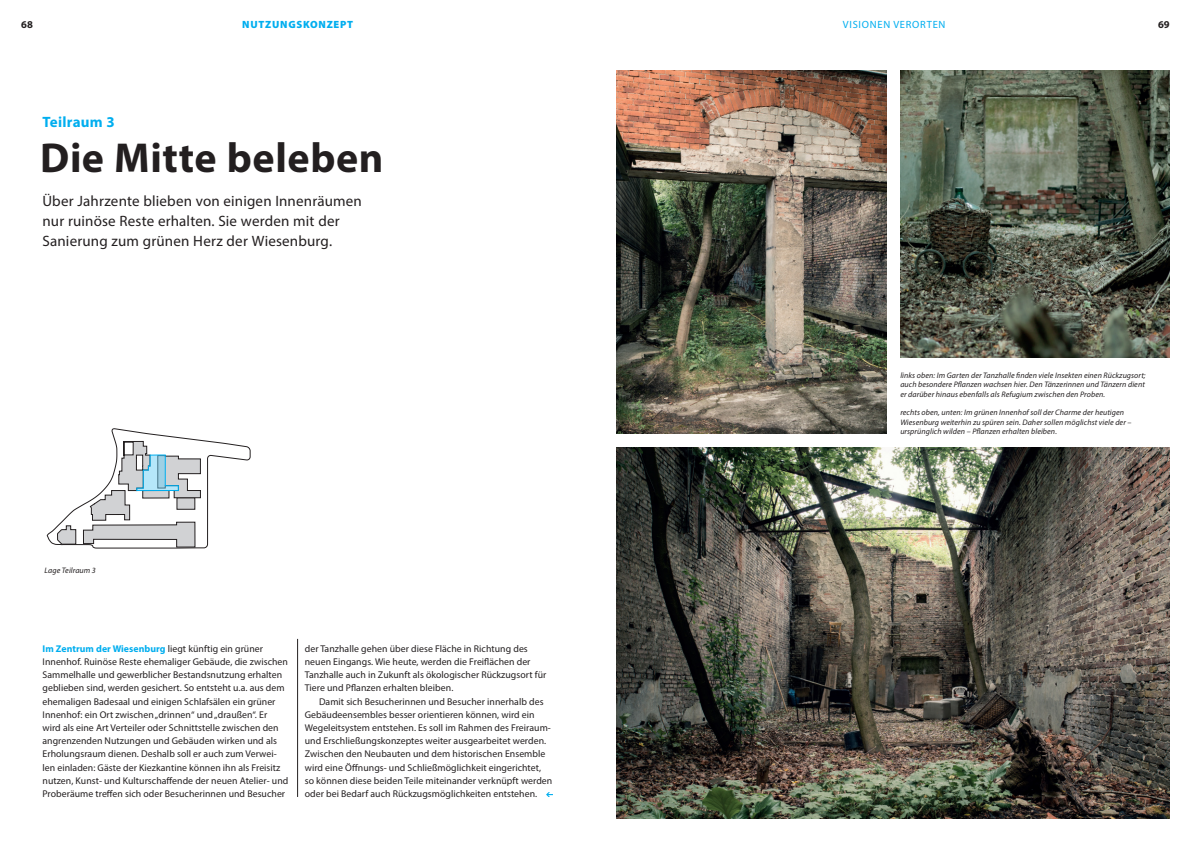
<style>
.page{position:relative;width:1191px;height:842px;background:#fff}
.page>*{position:absolute;margin:0;border:0;box-sizing:border-box;transform-origin:0 0}
.t1{font:700 42px "Myriad Pro";letter-spacing:.015em;color:#231f20}
.t2{font:15px/20px "Myriad Pro";letter-spacing:.01em;color:#231f20}
.t3{font:700 15px "Myriad Pro";letter-spacing:.015em;color:#00aeef}
.t4{font:10.5px "Myriad Pro";letter-spacing:.07em;color:#00aeef}
.t5{font:900 10.5px "Myriad Pro";letter-spacing:.07em;color:#00aeef}
.t6{font:700 10.5px "Myriad Pro";color:#231f20}
.t7{font:9.8px/13.2px "Myriad Pro";letter-spacing:.005em;color:#231f20}
.t8{font:italic 8px/9.3px "Myriad Pro";letter-spacing:.01em;color:#231f20;text-align:justify}
.s1{font-weight:700;color:#00aeef}
</style>
<div class="page">
<img style="left:900px;top:71px;width:269px;height:287px">
<img style="left:617px;top:71px;width:269px;height:363px">
<img style="left:617px;top:447px;width:552px;height:371px">
<hr style="left:297px;top:639px;width:1px;height:158px;background:#231f20">
<svg style="left:47px;top:428px;width:203px;height:120px"></svg>
<svg style="left:546px;top:792px;width:7px;height:5px"></svg>
<p class="t6" style="left:21px;top:18px;width:13px">68</p>
<p class="t5" style="left:242px;top:18px;width:112px">NUTZUNGSKONZEPT</p>
<p class="t4" style="left:843px;top:18px;width:104px">VISIONEN VERORTEN</p>
<p class="t6" style="left:1158px;top:18px;width:13px">69</p>
<h2 class="t3" style="left:43px;top:112px;width:74px">Teilraum 3</h2>
<h1 class="t1" style="left:40px;top:130px;width:345px">Die Mitte beleben</h1>
<h2 class="t2" style="left:43px;top:191px;width:321px">Über Jahrzente blieben von einigen Innenräumen nur ruinöse Reste erhalten. Sie werden mit der<br>Sanierung zum grünen Herz der Wiesenburg.</h2>
<p class="t8" style="left:45px;top:565px;width:53px">Lage Teilraum 3</p>
<p class="t7" style="left:43px;top:642px;width:247px"><span class="s1">Im Zentrum der Wiesenburg</span> liegt künftig ein grüner Innenhof. Ruinöse Reste ehemaliger Gebäude, die zwischen Sammelhalle und gewerblicher Bestandsnutzung erhalten geblieben sind, werden gesichert. So entsteht u.a. aus dem ehemaligen Badesaal und einigen Schlafsälen ein grüner Innenhof: ein Ort zwischen „drinnen“ und „draußen“. Er<br>wird als eine Art Verteiler oder Schnittstelle zwischen den angrenzenden Nutzungen und Gebäuden wirken und als Erholungsraum dienen. Deshalb soll er auch zum Verwei&shy;len einladen: Gäste der Kiezkantine können ihn als Freisitz nutzen, Kunst- und Kulturschaffende der neuen Atelier- und Proberäume treffen sich oder Besucherinnen und Besucher</p>
<p class="t7" style="left:305px;top:642px;width:243px">der Tanzhalle gehen über diese Fläche in Richtung des neuen Eingangs. Wie heute, werden die Freiflächen der Tanzhalle auch in Zukunft als ökologischer Rückzugsort für Tiere und Pflanzen erhalten bleiben.</p>
<p class="t7" style="left:305px;top:694px;width:249px;text-indent:14px">Damit sich Besucherinnen und Besucher innerhalb des Gebäudeensembles besser orientieren können, wird ein Wegeleitsystem entstehen. Es soll im Rahmen des Freiraum&shy;und Erschließungskonzeptes weiter ausgearbeitet werden.<br>Zwischen den Neubauten und dem historischen Ensemble wird eine Öffnungs- und Schließmöglichkeit eingerichtet, so können diese beiden Teile miteinander verknüpft werden oder bei Bedarf auch Rückzugsmöglichkeiten entstehen.</p>
<p class="t8" style="left:900px;top:371px;width:247px">links oben: Im Garten der Tanzhalle finden viele Insekten einen Rückzugsort; auch besondere Pflanzen wachsen hier. Den Tänzerinnen und Tänzern dient er darüber hinaus ebenfalls als Refugium zwischen den Proben.</p>
<p class="t8" style="left:900px;top:408px;width:233px;text-align:left">rechts oben, unten: Im grünen Innenhof soll der Charme der heutigen<br>Wiesenburg weiterhin zu spüren sein. Daher sollen möglichst viele der – ursprünglich wilden – Pflanzen erhalten bleiben.</p>
</div>
